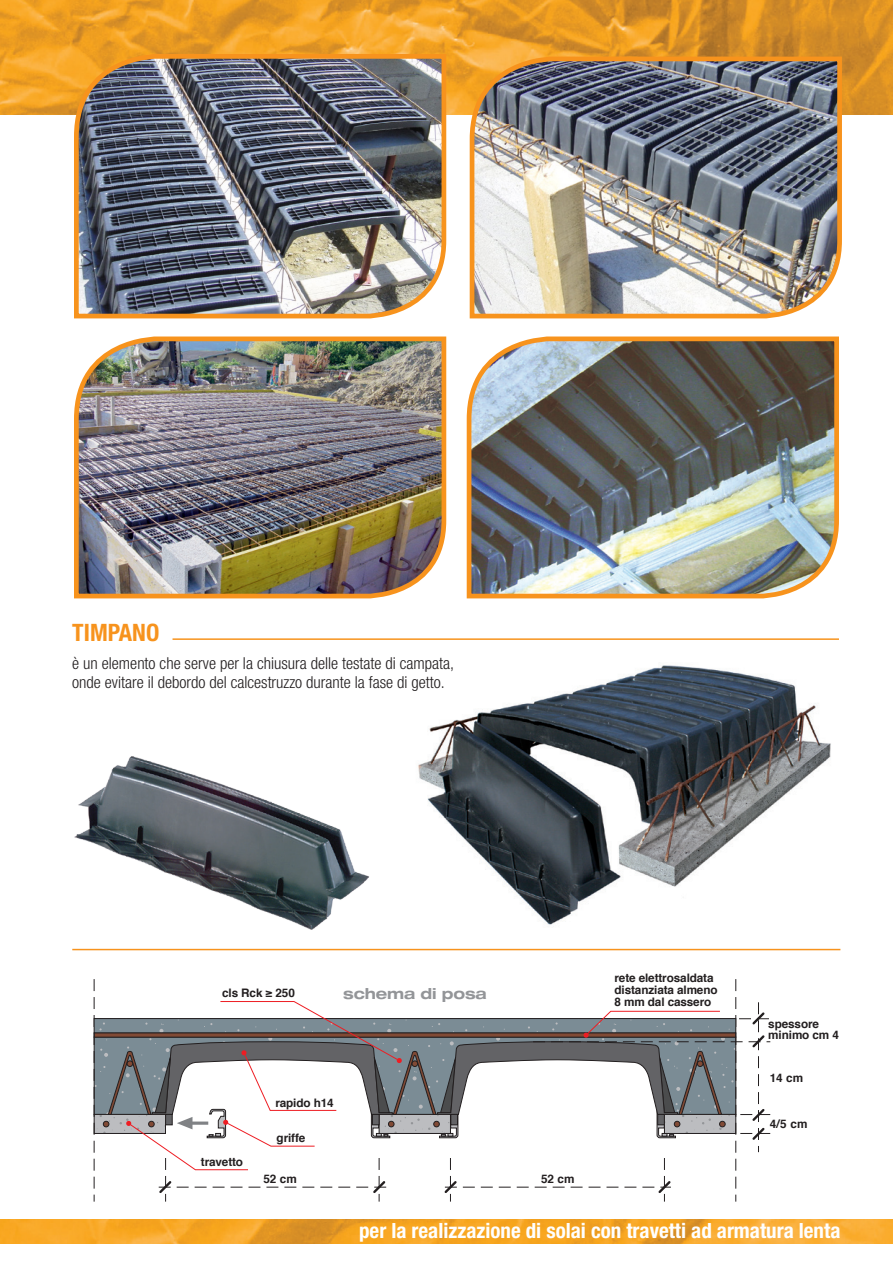
<style>
.page{position:relative;width:893px;height:1263px;background:#fff}
.page>*{position:absolute;margin:0;border:0;box-sizing:border-box;transform-origin:0 0}
.t1{font:700 condensed 24px "Helvetica Neue LT Std";color:#f7931d}
.t2{font:700 condensed 21px "Helvetica Neue LT Std";color:#fff}
.t3{font:300 condensed 16.5px "Helvetica Neue LT Std";color:#231f20}
.t4{font:700 expanded 15.15px "Helvetica Neue";letter-spacing:-.01em;color:#939598}
.t5{font:700 11.7px/11.7px "Helvetica";letter-spacing:-.01em;color:#231f20}
</style>
<div class="page">
<img style="left:0;top:0;width:893px;height:115px">
<img style="left:0;top:1219px;width:893px;height:25px">
<img style="left:411px;top:665px;width:428px;height:286px">
<img style="left:74px;top:756px;width:295px;height:174px">
<svg style="left:94px;top:979px;width:676px;height:222px"></svg>
<div style="left:697px;top:1060px;width:6px;height:7px;border:1px solid #231f20;border-radius:50%"></div>
<hr style="left:173px;top:638px;width:666px;height:2px;background:#f7931d">
<hr style="left:72px;top:949px;width:768px;height:1px;background:#f7931d">
<img style="left:467px;top:54px;width:377px;height:265px">
<img style="left:74px;top:336px;width:373px;height:263px">
<img style="left:466px;top:336px;width:373px;height:263px">
<img style="left:72px;top:52px;width:377px;height:267px">
<p class="t1" style="left:72px;top:618px;width:89px">TIMPANO</p>
<p class="t3" style="left:72px;top:654px;width:383px">è un elemento che serve per la chiusura delle testate di campata,</p>
<p class="t3" style="left:72px;top:673px;width:374px">onde evitare il debordo del calcestruzzo durante la fase di getto.</p>
<p class="t5" style="left:222px;top:987px;width:74px">cls Rck ≥ 250</p>
<p class="t4" style="left:343px;top:984px;width:145px">schema di posa</p>
<p class="t5" style="left:275px;top:1097px;width:60px">rapido h14</p>
<p class="t5" style="left:201px;top:1156px;width:44px">travetto</p>
<p class="t5" style="left:277px;top:1132px;width:30px">griffe</p>
<p class="t5" style="left:263px;top:1173px;width:35px">52 cm</p>
<p class="t5" style="left:541px;top:1173px;width:35px">52 cm</p>
<p class="t5" style="left:614px;top:972px;width:105px">rete elettrosaldata distanziata almeno<br>8 mm dal cassero</p>
<p class="t5" style="left:768px;top:1019px;width:72px;line-height:10.2px">spessore minimo cm 4</p>
<p class="t5" style="left:770px;top:1072px;width:35px">14 cm</p>
<p class="t5" style="left:770px;top:1118px;width:39px">4/5 cm</p>
<p class="t2" style="left:359px;top:1218px;width:483px">per la realizzazione di solai con travetti ad armatura lenta</p>
</div>
